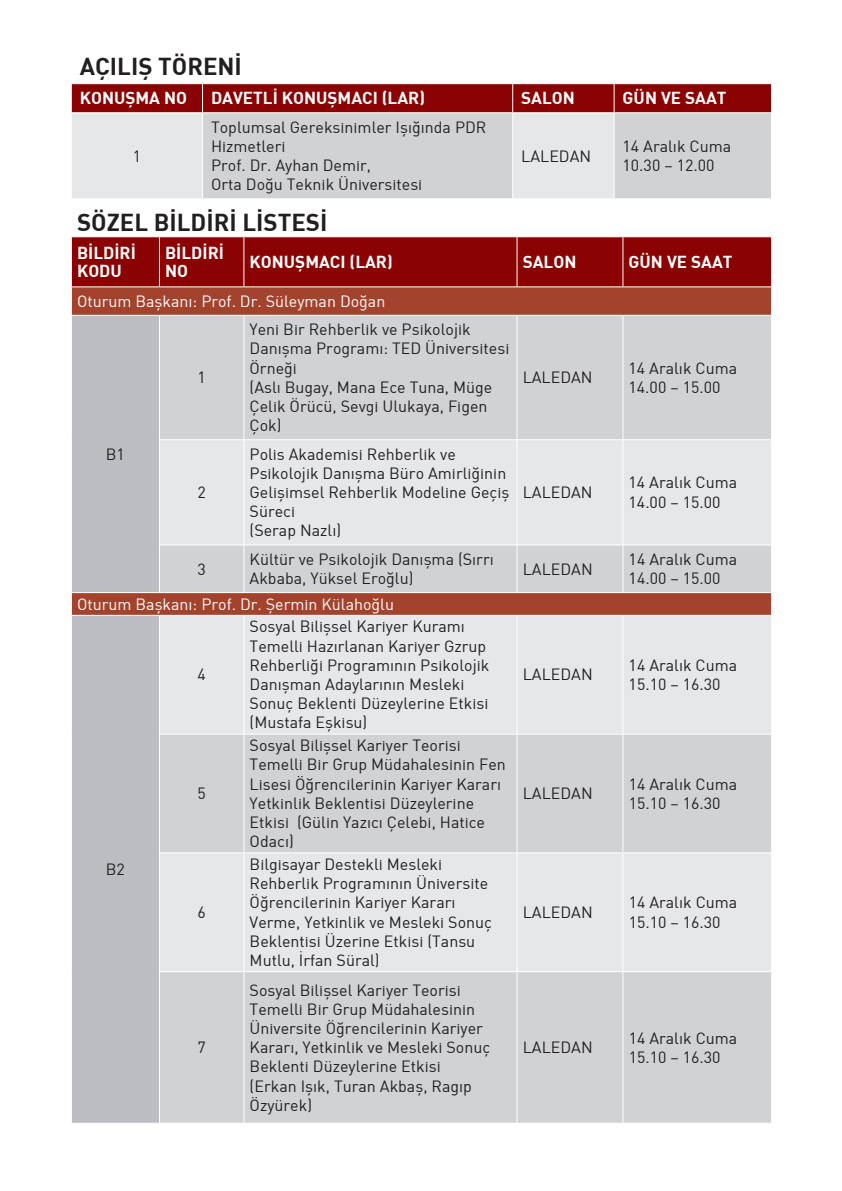
<style>
.page{position:relative;width:842px;height:1191px;background:#fff}
.page>*{position:absolute;margin:0;border:0;box-sizing:border-box;transform-origin:0 0}
.t1{font:700 24px "DIN";color:#231f20}
.t2{font:700 17px/18px "DIN";color:#fff}
.t3{font:16px/19.2px "DIN";color:#231f20}
.t4{font:16px "DIN";color:#fff}
</style>
<div class="page">
<div style="left:72px;top:113px;width:130px;height:85px;background:#e6e7e9"></div>
<svg style="left:203px;top:113px;width:568px;height:85px;background:#d4d5d7"></svg>
<div style="left:71px;top:84px;width:701px;height:28px;background:#8b0202"></div>
<hr style="left:512px;top:113px;width:1px;height:85px;background:#fff">
<hr style="left:614px;top:113px;width:1px;height:85px;background:#fff">
<div style="left:72px;top:316px;width:87px;height:806px;background:#bcbdc0"></div>
<div style="left:160px;top:316px;width:611px;height:806px;background:#d1d2d4"></div>
<svg style="left:159px;top:440px;width:612px;height:531px;background:#dcd9da"></svg>
<svg style="left:71px;top:236px;width:701px;height:79px;background:#97211a"></svg>
<hr style="left:159px;top:971px;width:85px;height:1px;background:#fff">
<hr style="left:244px;top:971px;width:273px;height:1px;background:#fff">
<hr style="left:517px;top:971px;width:106px;height:1px;background:#fff">
<hr style="left:623px;top:971px;width:149px;height:1px;background:#fff">
<hr style="left:243px;top:316px;width:1px;height:123px;background:#fff">
<hr style="left:516px;top:316px;width:1px;height:123px;background:#fff">
<hr style="left:622px;top:316px;width:1px;height:123px;background:#fff">
<hr style="left:159px;top:439px;width:85px;height:1px;background:#fff">
<hr style="left:159px;top:440px;width:1px;height:104px;background:#fff">
<hr style="left:244px;top:439px;width:273px;height:1px;background:#fff">
<hr style="left:243px;top:440px;width:1px;height:104px;background:#fff">
<hr style="left:517px;top:439px;width:106px;height:1px;background:#fff">
<hr style="left:516px;top:440px;width:1px;height:104px;background:#fff">
<hr style="left:623px;top:439px;width:149px;height:1px;background:#fff">
<hr style="left:622px;top:440px;width:1px;height:104px;background:#fff">
<hr style="left:159px;top:544px;width:85px;height:1px;background:#fff">
<hr style="left:159px;top:545px;width:1px;height:47px;background:#fff">
<hr style="left:244px;top:544px;width:273px;height:1px;background:#fff">
<hr style="left:243px;top:545px;width:1px;height:47px;background:#fff">
<hr style="left:517px;top:544px;width:106px;height:1px;background:#fff">
<hr style="left:516px;top:545px;width:1px;height:47px;background:#fff">
<hr style="left:623px;top:544px;width:149px;height:1px;background:#fff">
<hr style="left:622px;top:545px;width:1px;height:47px;background:#fff">
<hr style="left:71px;top:592px;width:88px;height:1px;background:#fff">
<svg style="left:71px;top:593px;width:1px;height:22px"></svg>
<hr style="left:159px;top:592px;width:85px;height:1px;background:#fff">
<hr style="left:244px;top:592px;width:273px;height:1px;background:#fff">
<hr style="left:517px;top:592px;width:106px;height:1px;background:#fff">
<hr style="left:623px;top:592px;width:149px;height:1px;background:#fff">
<svg style="left:771px;top:593px;width:1px;height:22px"></svg>
<hr style="left:71px;top:615px;width:88px;height:1px;background:#fff">
<hr style="left:159px;top:615px;width:85px;height:1px;background:#fff">
<hr style="left:159px;top:616px;width:1px;height:117px;background:#fff">
<hr style="left:244px;top:615px;width:273px;height:1px;background:#fff">
<hr style="left:243px;top:616px;width:1px;height:117px;background:#fff">
<hr style="left:517px;top:615px;width:106px;height:1px;background:#fff">
<hr style="left:516px;top:616px;width:1px;height:117px;background:#fff">
<hr style="left:623px;top:615px;width:149px;height:1px;background:#fff">
<hr style="left:622px;top:616px;width:1px;height:117px;background:#fff">
<hr style="left:159px;top:733px;width:85px;height:1px;background:#fff">
<hr style="left:159px;top:734px;width:1px;height:118px;background:#fff">
<hr style="left:244px;top:733px;width:273px;height:1px;background:#fff">
<hr style="left:243px;top:734px;width:1px;height:118px;background:#fff">
<hr style="left:517px;top:733px;width:106px;height:1px;background:#fff">
<hr style="left:516px;top:734px;width:1px;height:118px;background:#fff">
<hr style="left:623px;top:733px;width:149px;height:1px;background:#fff">
<hr style="left:622px;top:734px;width:1px;height:118px;background:#fff">
<hr style="left:159px;top:852px;width:85px;height:1px;background:#fff">
<hr style="left:159px;top:853px;width:1px;height:118px;background:#fff">
<hr style="left:244px;top:852px;width:273px;height:1px;background:#fff">
<hr style="left:243px;top:853px;width:1px;height:118px;background:#fff">
<hr style="left:517px;top:852px;width:106px;height:1px;background:#fff">
<hr style="left:516px;top:853px;width:1px;height:118px;background:#fff">
<hr style="left:623px;top:852px;width:149px;height:1px;background:#fff">
<hr style="left:622px;top:853px;width:1px;height:118px;background:#fff">
<hr style="left:243px;top:972px;width:1px;height:150px;background:#fff">
<hr style="left:516px;top:972px;width:1px;height:150px;background:#fff">
<hr style="left:622px;top:972px;width:1px;height:150px;background:#fff">
<h1 class="t1" style="left:80px;top:51px;width:164px">AÇILIŞ TÖRENİ</h1>
<p class="t2" style="left:80px;top:88px;width:109px">KONUŞMA NO</p>
<p class="t2" style="left:211px;top:88px;width:216px">DAVETLİ KONUŞMACI (LAR)</p>
<p class="t2" style="left:521px;top:88px;width:55px">SALON</p>
<p class="t2" style="left:623px;top:88px;width:105px">GÜN VE SAAT</p>
<p class="t3" style="left:133px;top:146px;width:10px">1</p>
<p class="t3" style="left:211px;top:117px;width:277px">Toplumsal Gereksinimler Işığında PDR<br>Hizmetleri<br>Prof. Dr. Ayhan Demir,<br>Orta Doğu Teknik Üniversitesi</p>
<p class="t3" style="left:521px;top:146px;width:71px">LALEDAN</p>
<p class="t3" style="left:623px;top:136px;width:110px">14 Aralık Cuma<br>10.30 – 12.00</p>
<h1 class="t1" style="left:77px;top:207px;width:252px">SÖZEL BİLDİRİ LİSTESİ</h1>
<p class="t2" style="left:77px;top:243px;width:60px">BİLDİRİ<br>KODU</p>
<p class="t2" style="left:165px;top:243px;width:60px">BİLDİRİ<br>NO</p>
<p class="t2" style="left:250px;top:252px;width:145px">KONUŞMACI (LAR)</p>
<p class="t2" style="left:523px;top:252px;width:55px">SALON</p>
<p class="t2" style="left:629px;top:252px;width:105px">GÜN VE SAAT</p>
<p class="t4" style="left:77px;top:291px;width:310px">Oturum Başkanı: Prof. Dr. Süleyman Doğan</p>
<p class="t3" style="left:106px;top:444px;width:21px">B1</p>
<p class="t3" style="left:197px;top:367px;width:10px">1</p>
<p class="t3" style="left:197px;top:482px;width:10px">2</p>
<p class="t3" style="left:250px;top:319px;width:261px">Yeni Bir Rehberlik ve Psikolojik<br>Danışma Programı: TED Üniversitesi<br>Örneği<br>(Aslı Bugay, Mana Ece Tuna, Müge<br>Çelik Örücü, Sevgi Ulukaya, Figen<br>Çok)</p>
<p class="t3" style="left:250px;top:444px;width:261px">Polis Akademisi Rehberlik ve<br>Psikolojik Danışma Büro Amirliğinin<br>Gelişimsel Rehberlik Modeline Geçiş<br>Süreci<br>(Serap Nazlı)</p>
<p class="t3" style="left:523px;top:367px;width:71px">LALEDAN</p>
<p class="t3" style="left:629px;top:358px;width:110px">14 Aralık Cuma<br>14.00 – 15.00</p>
<p class="t3" style="left:523px;top:482px;width:71px">LALEDAN</p>
<p class="t3" style="left:629px;top:473px;width:110px">14 Aralık Cuma<br>14.00 – 15.00</p>
<p class="t3" style="left:198px;top:559px;width:10px">3</p>
<p class="t3" style="left:250px;top:549px;width:246px">Kültür ve Psikolojik Danışma (Sırrı<br>Akbaba, Yüksel Eroğlu)</p>
<p class="t3" style="left:523px;top:559px;width:71px">LALEDAN</p>
<p class="t3" style="left:629px;top:549px;width:110px">14 Aralık Cuma<br>14.00 – 15.00</p>
<p class="t4" style="left:77px;top:594px;width:318px">Oturum Başkanı: Prof. Dr. Şermin Külahoğlu</p>
<p class="t3" style="left:106px;top:859px;width:21px">B2</p>
<p class="t3" style="left:198px;top:665px;width:10px">4</p>
<p class="t3" style="left:198px;top:783px;width:10px">5</p>
<p class="t3" style="left:198px;top:902px;width:10px">6</p>
<p class="t3" style="left:198px;top:1037px;width:10px">7</p>
<p class="t3" style="left:250px;top:617px;width:241px">Sosyal Bilişsel Kariyer Kuramı<br>Temelli Hazırlanan Kariyer Gzrup<br>Rehberliği Programının Psikolojik<br>Danışman Adaylarının Mesleki<br>Sonuç Beklenti Düzeylerine Etkisi (Mustafa Eşkisu)</p>
<p class="t3" style="left:250px;top:735px;width:258px">Sosyal Bilişsel Kariyer Teorisi<br>Temelli Bir Grup Müdahalesinin Fen<br>Lisesi Öğrencilerinin Kariyer Kararı<br>Yetkinlik Beklentisi Düzeylerine<br>Etkisi (Gülin Yazıcı Çelebi, Hatice<br>Odacı)</p>
<p class="t3" style="left:250px;top:854px;width:244px">Bilgisayar Destekli Mesleki<br>Rehberlik Programının Üniversite<br>Öğrencilerinin Kariyer Kararı<br>Verme, Yetkinlik ve Mesleki Sonuç<br>Beklentisi Üzerine Etkisi (Tansu<br>Mutlu, İrfan Süral)</p>
<p class="t3" style="left:250px;top:980px;width:242px">Sosyal Bilişsel Kariyer Teorisi<br>Temelli Bir Grup Müdahalesinin<br>Üniversite Öğrencilerinin Kariyer<br>Kararı, Yetkinlik ve Mesleki Sonuç<br>Beklenti Düzeylerine Etkisi (Erkan Işık, Turan Akbaş, Ragıp<br>Özyürek)</p>
<p class="t3" style="left:523px;top:665px;width:71px">LALEDAN</p>
<p class="t3" style="left:629px;top:655px;width:110px">14 Aralık Cuma<br>15.10 – 16.30</p>
<p class="t3" style="left:523px;top:783px;width:71px">LALEDAN</p>
<p class="t3" style="left:629px;top:774px;width:110px">14 Aralık Cuma<br>15.10 – 16.30</p>
<p class="t3" style="left:523px;top:902px;width:71px">LALEDAN</p>
<p class="t3" style="left:629px;top:892px;width:110px">14 Aralık Cuma<br>15.10 – 16.30</p>
<p class="t3" style="left:523px;top:1037px;width:71px">LALEDAN</p>
<p class="t3" style="left:629px;top:1028px;width:110px">14 Aralık Cuma<br>15.10 – 16.30</p>
</div>
